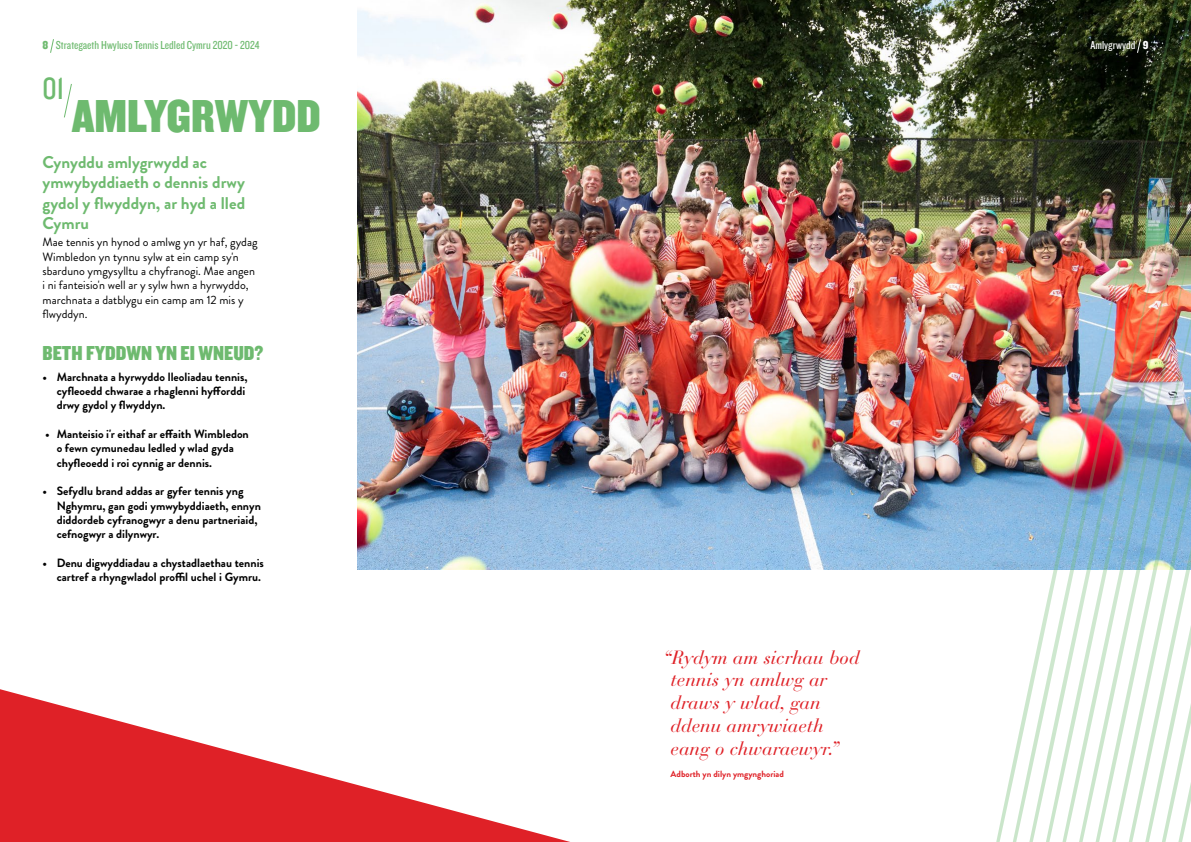
<style>
.page{position:relative;width:1191px;height:842px;background:#fff}
.page>*{position:absolute;margin:0;border:0;box-sizing:border-box;transform-origin:0 0}
.t1{font:48px "Knockout 70 Full Welterwt";color:#6eba6f}
.t2{font:32px "Knockout 29 Junior Ltweight";color:#6eba6f}
.t3{font:21px "Knockout 70 Full Welterwt";color:#6eba6f}
.t4{font:italic 19px/22.8px "Bauer Bodoni Std";color:#df2127}
.t5{font:700 17px/20.4px "Brandon Grotesque";color:#6eba6f}
.t6{font:700 12px/14.4px "Brandon Grotesque";color:#000}
.t7{font:12px/14.4px "Brandon Grotesque";color:#000}
.t8{font:12px "Knockout 29 Junior Ltweight";color:#6eba6f}
.t9{font:12px "Knockout 29 Junior Ltweight";color:#fff}
.t10{font:700 9px "Brandon Grotesque";color:#df2127}
.s1{font-family:"Knockout 70 Full Welterwt"}
</style>
<div class="page">
<img style="left:357px;top:0;width:639px;height:570px">
<img style="left:996px;top:0;width:116px;height:842px">
<img style="left:1012px;top:1px;width:100px;height:841px">
<img style="left:1029px;top:81px;width:83px;height:761px">
<img style="left:1046px;top:161px;width:66px;height:681px">
<img style="left:1062px;top:240px;width:50px;height:602px">
<img style="left:1079px;top:317px;width:33px;height:525px">
<img style="left:1095px;top:394px;width:17px;height:448px">
<svg style="left:0;top:689px;width:570px;height:153px"></svg>
<svg style="left:64px;top:84px;width:8px;height:34px"></svg>
<svg style="left:50px;top:39px;width:4px;height:14px"></svg>
<img style="left:1112px;top:0;width:79px;height:842px">
<p class="t8" style="left:43px;top:37px;width:218px"><span class="s1">8</span> Strategaeth Hwyluso Tennis Ledled Cymru 2020 - 2024</p>
<p class="t9" style="left:1090px;top:37px;width:59px">Amlygrwydd <span class="s1">9</span></p>
<h2 class="t2" style="left:43px;top:68px;width:23px">01</h2>
<h1 class="t1" style="left:72px;top:85px;width:250px">AMLYGRWYDD</h1>
<h3 class="t5" style="left:43px;top:152px;width:204px">Cynyddu amlygrwydd ac ymwybyddiaeth o dennis drwy gydol y flwyddyn, ar hyd a lled<br>Cymru</h3>
<p class="t7" style="left:43px;top:235px;width:217px">Mae tennis yn hynod o amlwg yn yr haf, gydag Wimbledon yn tynnu sylw at ein camp sy'n sbarduno ymgysylltu a chyfranogi. Mae angen i ni fanteisio'n well ar y sylw hwn a hyrwyddo, marchnata a datblygu ein camp am 12 mis y flwyddyn.</p>
<h3 class="t3" style="left:43px;top:340px;width:222px">BETH FYDDWN YN EI WNEUD?</h3>
<p class="t6" style="left:57px;top:369px;width:192px;text-indent:-14px">• Marchnata a hyrwyddo lleoliadau tennis, cyfleoedd chwarae a rhaglenni hyfforddi drwy gydol y flwyddyn.</p>
<p class="t6" style="left:57px;top:427px;width:194px;text-indent:-12px">• Manteisio i'r eithaf ar effaith Wimbledon o fewn cymunedau ledled y wlad gyda chyfleoedd i roi cynnig ar dennis.</p>
<p class="t6" style="left:57px;top:484px;width:206px;text-indent:-14px">• Sefydlu brand addas ar gyfer tennis yng Nghymru, gan godi ymwybyddiaeth, ennyn diddordeb cyfranogwyr a denu partneriaid, cefnogwyr a dilynwyr.</p>
<p class="t6" style="left:43px;top:556px;width:223px;text-align:right">• Denu digwyddiadau a chystadlaethau tennis cartref a rhyngwladol proffil uchel i Gymru.</p>
<h3 class="t4" style="left:670px;top:646px;width:190px;text-indent:-7px">“Rydym am sicrhau bod tennis yn amlwg ar draws y wlad, gan ddenu amrywiaeth eang o chwaraewyr.”</h3>
<p class="t10" style="left:670px;top:767px;width:115px">Adborth yn dilyn ymgynghoriad</p>
</div>
